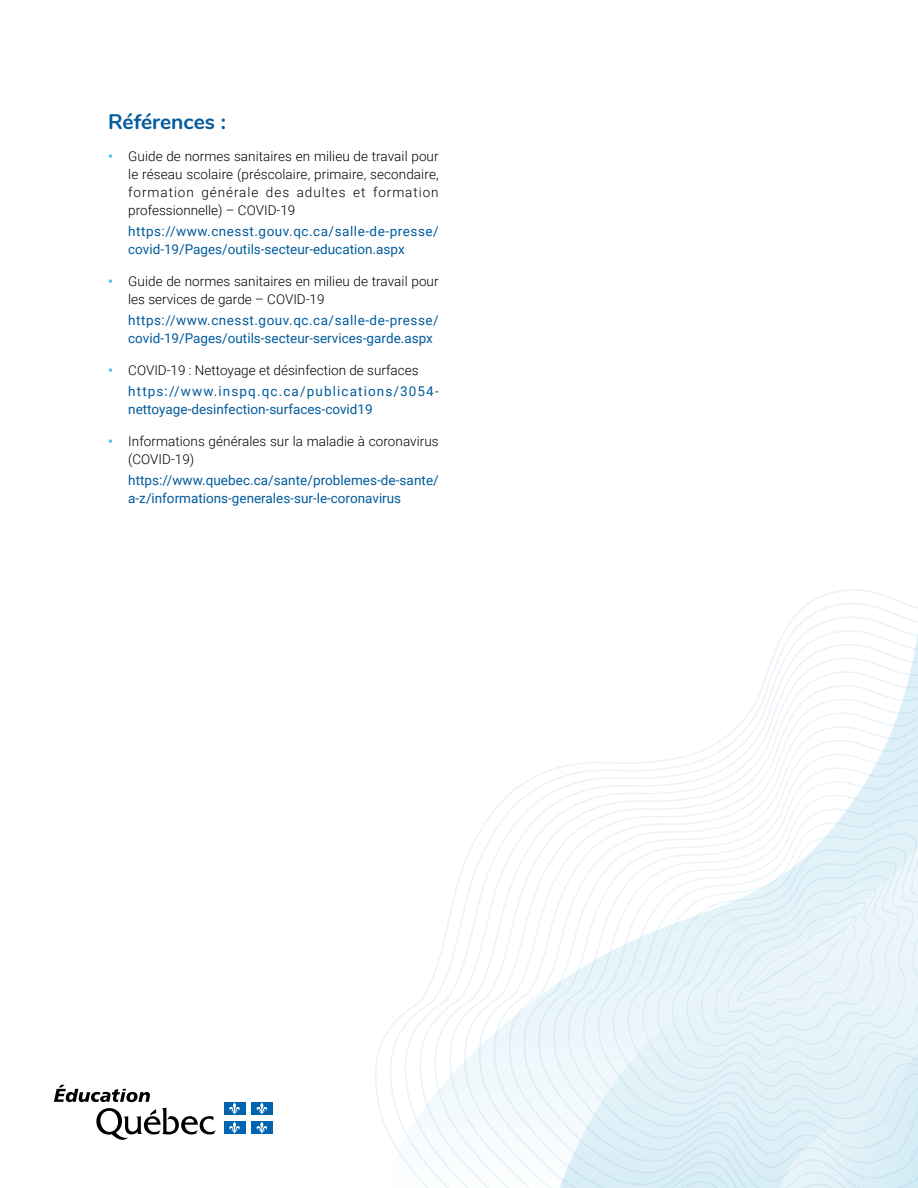
<style>
.page{position:relative;width:918px;height:1188px;background:#fff}
.page>*{position:absolute;margin:0;border:0;box-sizing:border-box;transform-origin:0 0}
.t1{font:700 21px "Nunito";color:#005b9d}
.t2{font:300 13.5px/18px "Roboto";letter-spacing:.005em;color:#000}
.t3{font:13.5px/18px "Roboto";color:#005b9d}
.s1{font-weight:700;color:#4abfdb}
.s2{font-weight:400;color:#005b9d}
</style>
<div class="page">
<svg style="left:434px;top:618px;width:484px;height:570px"></svg>
<svg style="left:449px;top:632px;width:469px;height:556px"></svg>
<svg style="left:464px;top:646px;width:454px;height:542px"></svg>
<svg style="left:479px;top:660px;width:439px;height:528px"></svg>
<svg style="left:494px;top:675px;width:424px;height:513px"></svg>
<svg style="left:509px;top:689px;width:409px;height:499px"></svg>
<svg style="left:524px;top:703px;width:394px;height:485px"></svg>
<svg style="left:539px;top:717px;width:379px;height:471px"></svg>
<svg style="left:553px;top:732px;width:365px;height:447px"></svg>
<svg style="left:568px;top:746px;width:350px;height:419px"></svg>
<svg style="left:583px;top:762px;width:335px;height:387px"></svg>
<svg style="left:598px;top:776px;width:320px;height:358px"></svg>
<svg style="left:613px;top:789px;width:305px;height:331px"></svg>
<svg style="left:628px;top:803px;width:290px;height:302px;fill:#e6f3f9"></svg>
<svg style="left:642px;top:817px;width:276px;height:273px;fill:#e5f3f9"></svg>
<svg style="left:657px;top:831px;width:261px;height:244px;fill:#e5f3f9"></svg>
<svg style="left:672px;top:846px;width:241px;height:215px;fill:#e6f3f9"></svg>
<svg style="left:686px;top:860px;width:213px;height:186px;background:#e7f3f9"></svg>
<img style="left:54px;top:1084px;width:219px;height:56px">
<h1 class="t1" style="left:108px;top:106px;width:119px">Références :</h1>
<p class="t2" style="left:128px;top:146px;width:312px;text-align:justify;text-indent:-20px"><span class="s1">•</span> Guide de normes sanitaires en milieu de travail pour le réseau scolaire (préscolaire, primaire, secondaire, formation générale des adultes et formation professionnelle) – COVID-19</p>
<p class="t3" style="left:128px;top:222px;width:312px">https://www.cnesst.gouv.qc.ca/salle-de-presse/ covid-19/Pages/outils-secteur-education.aspx</p>
<p class="t2" style="left:128px;top:271px;width:312px;text-indent:-20px"><span class="s1">•</span> Guide de normes sanitaires en milieu de travail pour les services de garde – COVID-19</p>
<p class="t3" style="left:128px;top:311px;width:312px">https://www.cnesst.gouv.qc.ca/salle-de-presse/ covid-19/Pages/outils-secteur-services-garde.aspx</p>
<p class="t2" style="left:128px;top:359px;width:312px;line-height:21.5px;text-indent:-20px"><span class="s1">•</span> COVID-19 : Nettoyage et désinfection de surfaces <span class="s2">https://www.inspq.qc.ca/publications/3054-</span></p>
<p class="t3" style="left:128px;top:400px;width:246px">nettoyage-desinfection-surfaces-covid19</p>
<p class="t2" style="left:128px;top:431px;width:312px;text-indent:-20px"><span class="s1">•</span> Informations générales sur la maladie à coronavirus (COVID-19)</p>
<p class="t3" style="left:128px;top:471px;width:312px">https://www.quebec.ca/sante/problemes-de-sante/ a-z/informations-generales-sur-le-coronavirus</p>
</div>
